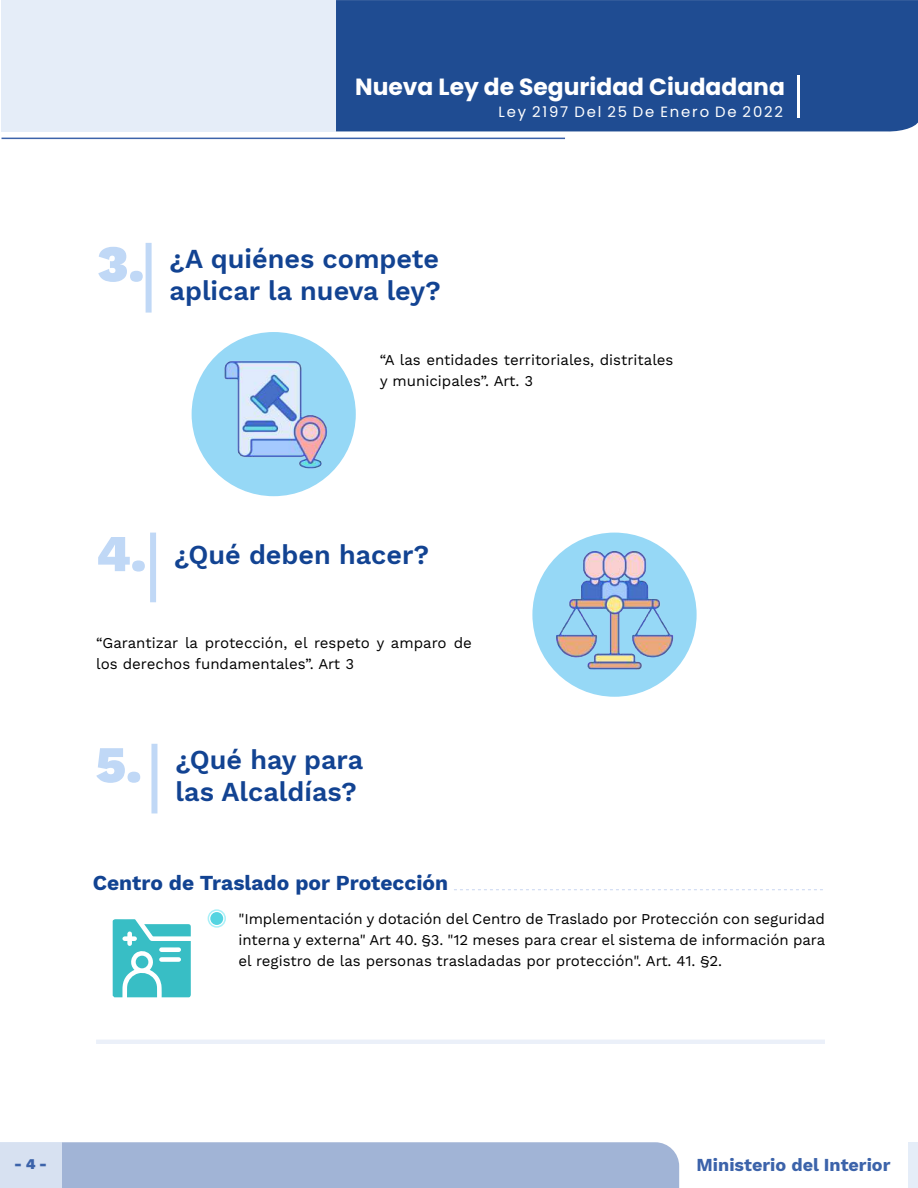
<style>
.page{position:relative;width:918px;height:1188px;background:#fff}
.page>*{position:absolute;margin:0;border:0;box-sizing:border-box;transform-origin:0 0}
.t1{font:900 51.75px "Work Sans";color:#c0d8f6}
.t2{font:600 27px/31.5px "Work Sans";color:#124392}
.t3{font:700 23.4px "Poppins";color:#fff}
.t4{font:700 21px "Work Sans";color:#124392}
.t5{font:700 18px "Work Sans";color:#3c63aa}
.t6{font:15px/21px "Work Sans";color:#000}
.t7{font:14.85px "Poppins";letter-spacing:.125em;color:#fff}
.t8{font:900 14.55px "Work Sans";color:#3c63aa}
.s1{font-weight:900;font-size:51.75px;color:#c0d8f6}
</style>
<div class="page">
<div style="left:192px;top:332px;width:164px;height:164px;background:#96d8f6;border-radius:50%"></div>
<div style="left:532px;top:533px;width:165px;height:164px;background:#96d8f6;border-radius:50%"></div>
<div style="left:146px;top:243px;width:6px;height:70px;background:#c0d8f6"></div>
<div style="left:61px;top:1142px;width:618px;height:46px;background:#a1b4d6"></div>
<div style="left:909px;top:1142px;width:9px;height:46px;background:#e1eaf7"></div>
<div style="left:0;top:1142px;width:61px;height:46px;background:#d7e1f1"></div>
<div style="left:150px;top:533px;width:6px;height:69px;background:#c0d8f6"></div>
<hr style="left:96px;top:1040px;width:729px;height:4px;background:#ebf0f9">
<div style="left:210px;top:912px;width:13px;height:13px;background:#54d4e1;border-radius:50%"></div>
<div style="left:208px;top:909px;width:18px;height:19px;border:2px solid #a9f0f8;border-radius:50%"></div>
<div style="left:151px;top:744px;width:6px;height:69px;background:#c0d8f6"></div>
<svg style="left:454px;top:889px;width:369px;height:1px"></svg>
<svg style="left:113px;top:919px;width:78px;height:78px"></svg>
<div style="left:136px;top:956px;width:12px;height:12px;background:#38bec5;border-radius:50%"></div>
<img style="left:224px;top:361px;width:103px;height:107px">
<img style="left:555px;top:550px;width:119px;height:119px">
<div style="left:2px;top:0;width:334px;height:131px;background:#e1eaf7"></div>
<div style="left:336px;top:0;width:582px;height:131px;background:#1f4c92"></div>
<hr style="left:798px;top:76px;width:2px;height:42px;background:#fff">
<hr style="left:2px;top:138px;width:563px;height:1px;background:#3c63aa">
<h3 class="t3" style="left:355px;top:74px;width:431px">Nueva Ley de Seguridad Ciudadana</h3>
<p class="t7" style="left:499px;top:103px;width:286px">Ley 2197 Del 25 De Enero De 2022</p>
<h1 class="t1" style="left:97px;top:224px;width:48px">3.</h1>
<h2 class="t2" style="left:170px;top:242px;width:273px">¿A quiénes compete aplicar la nueva ley?</h2>
<p class="t6" style="left:380px;top:350px;width:295px">“A las entidades territoriales, distritales y municipales”. Art. 3</p>
<h2 class="t2" style="left:96px;top:538px;width:335px"><span class="s1">4.</span> ¿Qué deben hacer?</h2>
<p class="t6" style="left:96px;top:633px;width:377px">“Garantizar la protección, el respeto y amparo de los derechos fundamentales”. Art 3</p>
<h1 class="t1" style="left:96px;top:725px;width:47px">5.</h1>
<h2 class="t2" style="left:175px;top:743px;width:189px">¿Qué hay para las Alcaldías?</h2>
<h3 class="t4" style="left:93px;top:867px;width:357px">Centro de Traslado por Protección</h3>
<p class="t6" style="left:238px;top:909px;width:588px;text-align:justify">"Implementación y dotación del Centro de Traslado por Protección con seguridad interna y externa" Art 40. §3. "12 meses para crear el sistema de información para el registro de las personas trasladadas por protección". Art. 41. §2.</p>
<p class="t8" style="left:14px;top:1153px;width:34px">- 4 -</p>
<p class="t5" style="left:697px;top:1151px;width:195px">Ministerio del Interior</p>
</div>
